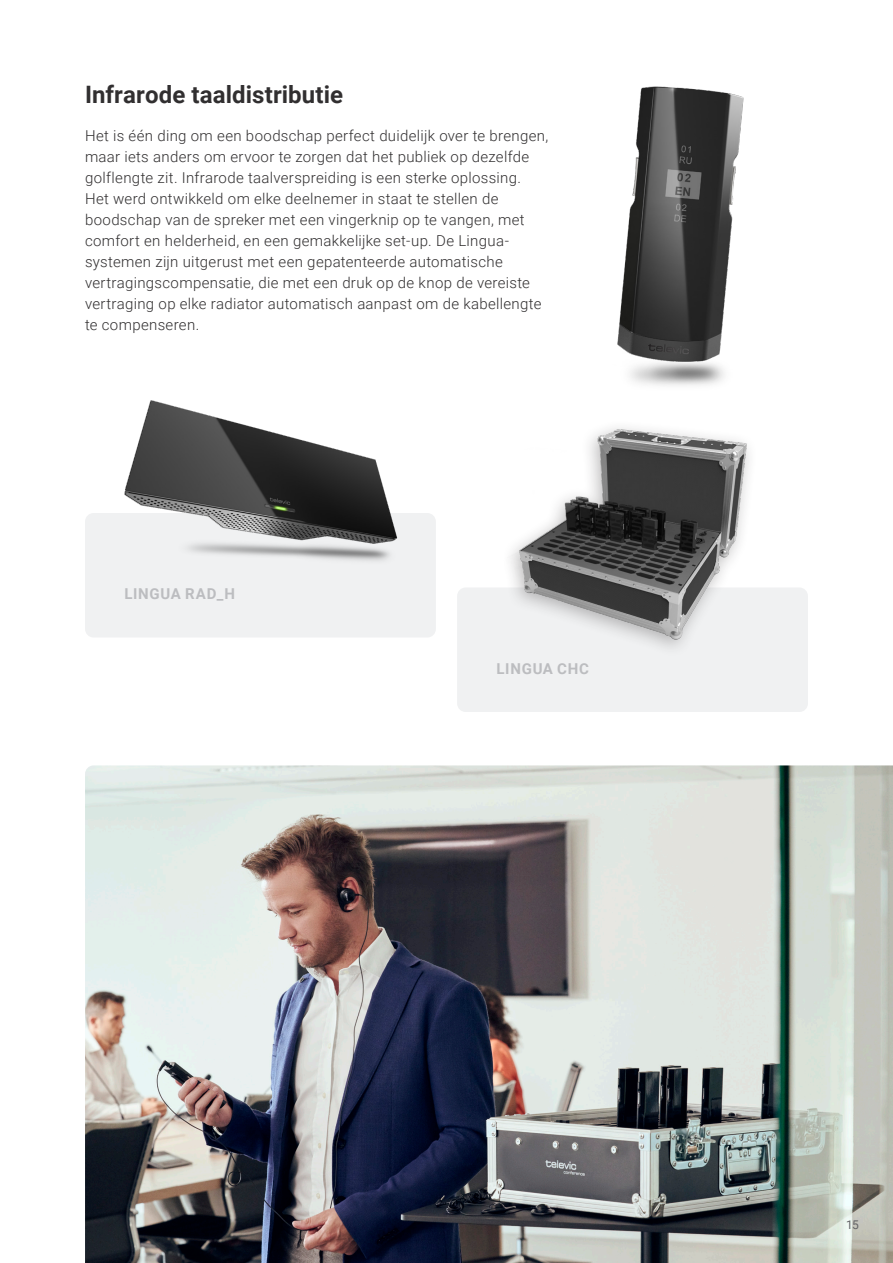
<style>
.page{position:relative;width:893px;height:1263px;background:#fff}
.page>*{position:absolute;margin:0;border:0;box-sizing:border-box;transform-origin:0 0}
.H3_-_title{font:700 24px "Roboto";letter-spacing:.005em;color:#312f30}
.P_-_Normal_text{font:300 15px/21px "Roboto";letter-spacing:.02em;color:#312f30}
.P_-_line_suggestion{font:700 15px "Roboto";letter-spacing:.05em;color:#bcbdc0}
.t1{font:12px "Roboto";color:#636366}
</style>
<div class="page">
<div style="left:457px;top:587px;width:351px;height:125px;background:#f0f1f2;border-radius:9px"></div>
<img style="left:459px;top:427px;width:347px;height:221px">
<img style="left:85px;top:765px;width:808px;height:498px">
<img style="left:617px;top:86px;width:127px;height:300px">
<div style="left:85px;top:513px;width:351px;height:124px;background:#f0f1f2;border-radius:9px"></div>
<img style="left:124px;top:400px;width:274px;height:161px">
<p class="H3_-_title" style="left:85px;top:78px;width:259px">Infrarode taaldistributie</p>
<p class="P_-_Normal_text" style="left:85px;top:125px;width:465px">Het is één ding om een boodschap perfect duidelijk over te brengen, maar iets anders om ervoor te zorgen dat het publiek op dezelfde golflengte zit. Infrarode taalverspreiding is een sterke oplossing.<br>Het werd ontwikkeld om elke deelnemer in staat te stellen de boodschap van de spreker met een vingerknip op te vangen, met comfort en helderheid, en een gemakkelijke set-up. De Lingua&shy;systemen zijn uitgerust met een gepatenteerde automatische vertragingscompensatie, die met een druk op de knop de vereiste vertraging op elke radiator automatisch aanpast om de kabellengte te compenseren.</p>
<p class="P_-_line_suggestion" style="left:124px;top:583px;width:112px">LINGUA RAD_H</p>
<p class="P_-_line_suggestion" style="left:497px;top:658px;width:94px">LINGUA CHC</p>
<p class="t1" style="left:846px;top:1216px;width:14px">15</p>
</div>
